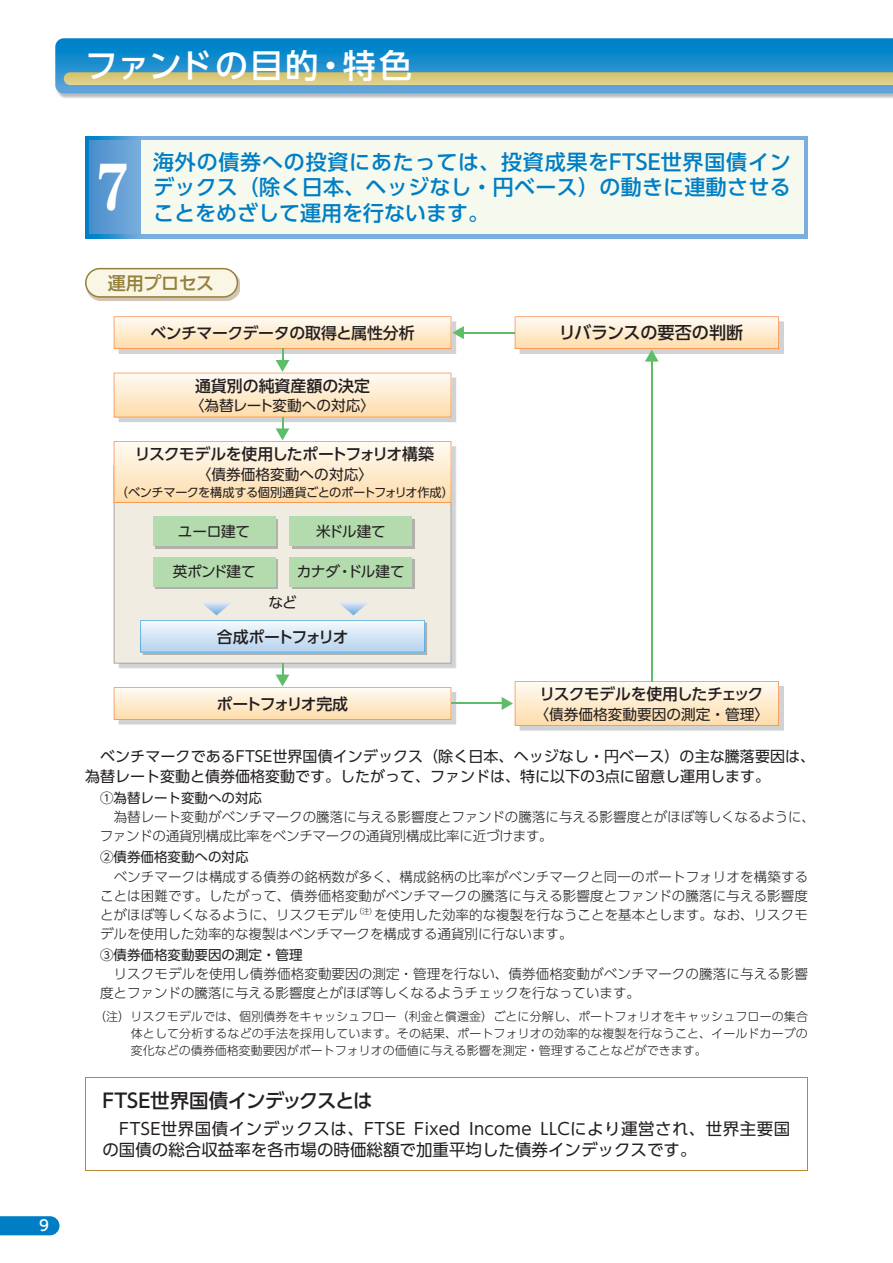
<style>
.page{position:relative;width:893px;height:1263px;background:#fff}
.page>*{position:absolute;margin:0;border:0;box-sizing:border-box;transform-origin:0 0}
.t1{font:800 59.55px "TBUD Min Std";color:#fff;scale:.8 1}
.t2{font:500 33px "UD Shin Go Pro";letter-spacing:.065em;color:#fff}
.t3{font:500 21px/25.5px "UD Shin Go Pro";letter-spacing:.015em;color:#007ec5}
.t4{font:500 19.5px "UD Shin Go Pro";letter-spacing:-.03em;color:#231f20}
.t5{font:500 18px "UD Shin Go Pro";letter-spacing:-.015em;color:#937f3a}
.t6{font:500 17.1px "UD Shin Go Pro";letter-spacing:-.01em;color:#231f20}
.t7{font:16.5px/21.3px "UD Shin Go Pro";letter-spacing:.02em;color:#231f20}
.t8{font:500 15.9px "UD Shin Go Pro";letter-spacing:-.055em;color:#231f20}
.t9{font:500 15.9px "UD Shin Go Pro";letter-spacing:-.11em;color:#231f20}
.t10{font:500 15.9px "UD Shin Go Pro";letter-spacing:-.025em;color:#231f20}
.t11{font:500 15.9px "UD Shin Go Pro";letter-spacing:-.06em;color:#231f20}
.t12{font:500 15.9px "UD Shin Go Pro";color:#231f20}
.t13{font:15px/20.2px "UD Shin Go Pro";color:#231f20}
.t14{font:500 14.85px "UD Shin Go Pro";color:#fff}
.t15{font:14.7px "UD Shin Go Pro";color:#231f20}
.t16{font:14.7px/30.6px "UD Shin Go Pro";letter-spacing:-.03em;color:#231f20}
.t17{font:300 13.5px/19.2px "UD Shin Go Pro";color:#231f20}
.t18{font:13.5px "UD Shin Go Pro";color:#231f20}
.t19{font:12.15px "UD Shin Go Pro";letter-spacing:-.035em;color:#231f20}
.t20{font:300 12px/17px "UD Shin Go Pro";color:#231f20;text-align:justify}
</style>
<div class="page">
<svg style="left:0;top:1216px;width:60px;height:19px"></svg>
<svg style="left:55px;top:38px;width:838px;height:56px;background:#228fce"></svg>
<svg style="left:64px;top:72px;width:829px;height:13px;background:#d6c87d"></svg>
<div style="left:85px;top:136px;width:723px;height:102px;background:#79aede"></div>
<div style="left:89px;top:140px;width:715px;height:94px;background:#f6faee"></div>
<div style="left:85px;top:136px;width:55px;height:102px;background:linear-gradient(to right,#007bc5,#72aadc)"></div>
<div style="left:89px;top:140px;width:51px;height:94px;background:linear-gradient(to right,#498dcb,#79addd)"></div>
<img style="left:92px;top:277px;width:148px;height:23px">
<svg style="left:85px;top:268px;width:153px;height:30px;background:#eee8d3"></svg>
<div style="left:114px;top:508px;width:337px;height:155px;background:#f1ece2"></div>
<svg style="left:155px;top:519px;width:123px;height:29px"></svg>
<div style="left:153px;top:516px;width:122px;height:30px;background:#b4dbae"></div>
<div style="left:292px;top:519px;width:123px;height:29px;background:#b1b0aa"></div>
<div style="left:290px;top:516px;width:122px;height:30px;background:#b4dbae"></div>
<svg style="left:155px;top:559px;width:123px;height:30px"></svg>
<div style="left:153px;top:557px;width:122px;height:29px;background:#b4dbae"></div>
<div style="left:292px;top:559px;width:123px;height:30px;background:linear-gradient(to right,#b1b0aa,#b1b0aa)"></div>
<div style="left:290px;top:557px;width:122px;height:29px;background:#b4dbae"></div>
<svg style="left:140px;top:602px;width:287px;height:53px;background:#d6e2ea"></svg>
<svg style="left:114px;top:663px;width:342px;height:61px"></svg>
<hr style="left:451px;top:703px;width:53px;height:1px;background:#5ebd68">
<hr style="left:462px;top:332px;width:53px;height:1px;background:#5ebd68">
<svg style="left:114px;top:316px;width:350px;height:192px"></svg>
<svg style="left:502px;top:681px;width:282px;height:50px;background:#f8e5cc"></svg>
<hr style="left:651px;top:360px;width:2px;height:321px;background:#5ebd68">
<svg style="left:515px;top:316px;width:269px;height:46px"></svg>
<hr style="left:85px;top:1077px;width:723px;height:1px;background:#ba8632">
<hr style="left:85px;top:1078px;width:1px;height:92px;background:#ba8632">
<hr style="left:807px;top:1078px;width:1px;height:92px;background:#ba8632">
<hr style="left:85px;top:1170px;width:723px;height:1px;background:#ba8632">
<p class="t14" style="left:39px;top:1214px;width:11px">9</p>
<h2 class="t2" style="left:85px;top:39px;width:329px">ファンドの目的・特色</h2>
<h1 class="t1" style="left:95px;top:140px;width:46px">7</h1>
<h3 class="t3" style="left:153px;top:148px;width:639px">海外の債券への投資にあたっては、投資成果をFTSE世界国債インデックス（除く日本、ヘッジなし・円ベース）の動きに連動させる</h3>
<h3 class="t3" style="left:153px;top:199px;width:338px">ことをめざして運用を行ないます。</h3>
<h3 class="t5" style="left:108px;top:268px;width:108px">運用プロセス</h3>
<p class="t10" style="left:150px;top:320px;width:266px">ベンチマークデータの取得と属性分析</p>
<p class="t12" style="left:195px;top:373px;width:177px">通貨別の純資産額の決定</p>
<p class="t15" style="left:190px;top:394px;width:187px">〈為替レート変動への対応〉</p>
<p class="t8" style="left:135px;top:441px;width:301px">リスクモデルを使用したポートフォリオ構築</p>
<p class="t15" style="left:197px;top:462px;width:178px">〈債券価格変動への対応〉</p>
<p class="t19" style="left:116px;top:482px;width:340px">（ベンチマークを構成する個別通貨ごとのポートフォリオ作成）</p>
<p class="t15" style="left:178px;top:519px;width:74px">ユーロ建て</p>
<p class="t15" style="left:316px;top:519px;width:71px">米ドル建て</p>
<p class="t15" style="left:173px;top:560px;width:84px">英ポンド建て</p>
<p class="t16" style="left:268px;top:556px;width:138px;text-indent:28px">カナダ・ドル建てなど</p>
<p class="t9" style="left:217px;top:624px;width:133px">合成ポートフォリオ</p>
<p class="t6" style="left:559px;top:319px;width:186px">リバランスの要否の判断</p>
<p class="t11" style="left:540px;top:681px;width:225px">リスクモデルを使用したチェック</p>
<p class="t15" style="left:534px;top:702px;width:236px">〈債券価格変動要因の測定・管理〉</p>
<p class="t13" style="left:85px;top:745px;width:732px">　ベンチマークであるFTSE世界国債インデックス（除く日本、ヘッジなし・円ベース）の主な騰落要因は、為替レート変動と債券価格変動です。したがって、ファンドは、特に以下の3点に留意し運用します。</p>
<p class="t18" style="left:100px;top:787px;width:163px">①為替レート変動への対応</p>
<p class="t17" style="left:100px;top:807px;width:717px">　為替レート変動がベンチマークの騰落に与える影響度とファンドの騰落に与える影響度とがほぼ等しくなるように、ファンドの通貨別構成比率をベンチマークの通貨別構成比率に近づけます。</p>
<p class="t18" style="left:100px;top:846px;width:150px">②債券価格変動への対応</p>
<p class="t17" style="left:100px;top:866px;width:710px;text-align:justify">　ベンチマークは構成する債券の銘柄数が多く、構成銘柄の比率がベンチマークと同一のポートフォリオを構築することは困難です。したがって、債券価格変動がベンチマークの騰落に与える影響度とファンドの騰落に与える影響度とがほぼ等しくなるように、リスクモデル<sup>（注）</sup>を使用した効率的な複製を行なうことを基本とします。なお、リスクモデルを使用した効率的な複製はベンチマークを構成する通貨別に行ないます。</p>
<p class="t18" style="left:100px;top:944px;width:204px">③債券価格変動要因の測定・管理</p>
<p class="t17" style="left:100px;top:964px;width:709px">　リスクモデルを使用し債券価格変動要因の測定・管理を行ない、債券価格変動がベンチマークの騰落に与える影響度とファンドの騰落に与える影響度とがほぼ等しくなるようチェックを行なっています。</p>
<p class="t20" style="left:131px;top:1007px;width:679px;text-indent:-37px">（注）リスクモデルでは、個別債券をキャッシュフロー（利金と償還金）ごとに分解し、ポートフォリオをキャッシュフローの集合体として分析するなどの手法を採用しています。その結果、ポートフォリオの効率的な複製を行なうこと、イールドカーブの変化などの債券価格変動要因がポートフォリオの価値に与える影響を測定・管理することなどができます。</p>
<h3 class="t4" style="left:102px;top:1084px;width:272px">FTSE世界国債インデックスとは</h3>
<p class="t7" style="left:102px;top:1117px;width:689px">　FTSE世界国債インデックスは、FTSE Fixed Income LLCにより運営され、世界主要国の国債の総合収益率を各市場の時価総額で加重平均した債券インデックスです。</p>
<p class="t9" style="left:217px;top:691px;width:133px">ポートフォリオ完成</p>
</div>
